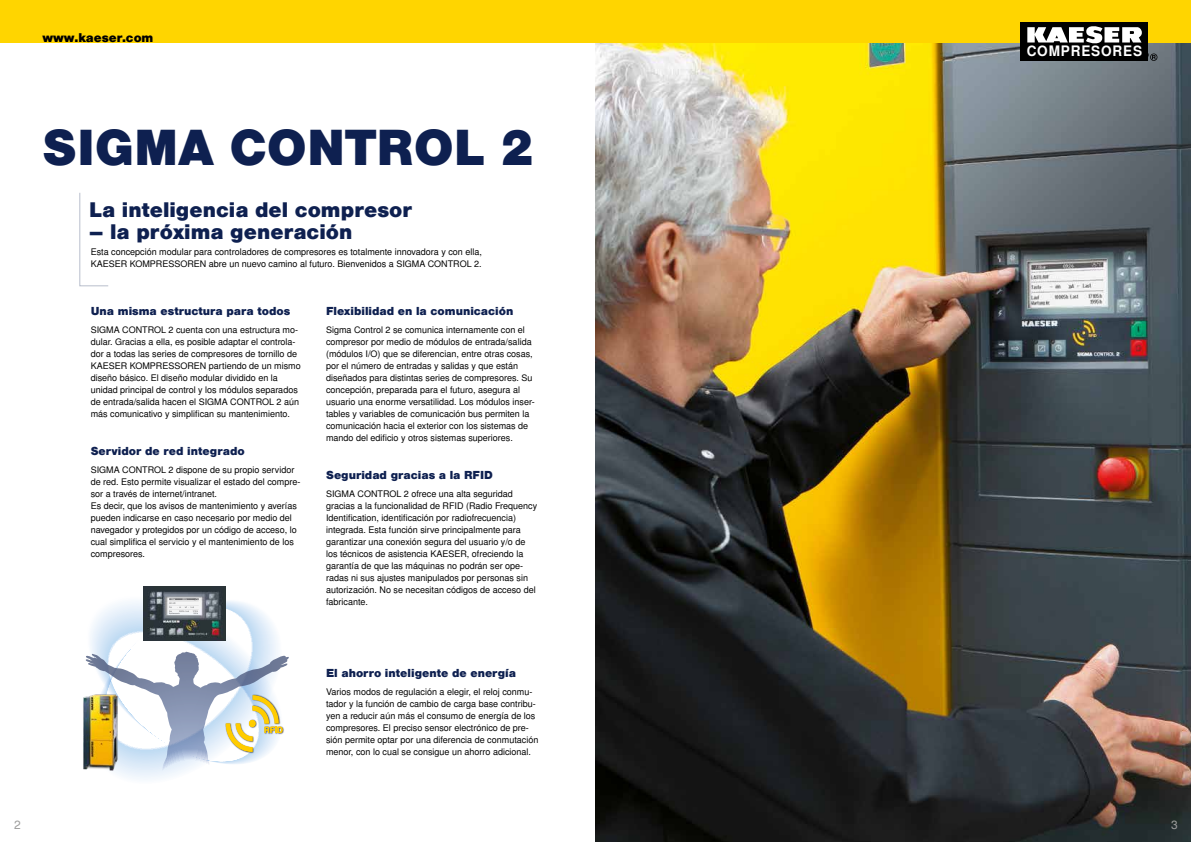
<style>
.page{position:relative;width:1191px;height:842px;background:#fff}
.page>*{position:absolute;margin:0;border:0;box-sizing:border-box;transform-origin:0 0}
.t1{font:900 48px "Nimbus San L";color:#0e2050}
.t2{font:900 20px "Nimbus San L";color:#0e2050}
.t3{font:700 14.4px "Nimbus San L";letter-spacing:.065em;color:#fff;scale:.94 1}
.t4{font:700 13.4px "Nimbus San L";letter-spacing:.065em;color:#fff;scale:.94 1}
.t5{font:900 12px "Nimbus San L";color:#000}
.t6{font:12px "Nimbus San L";color:#9d9d9c}
.t7{font:900 11px "Nimbus San L";color:#0e2050}
.t8{font:9px/12px "Nimbus San L";color:#000}
</style>
<div class="page">
<img style="left:595px;top:43px;width:596px;height:799px">
<div style="left:0;top:0;width:1191px;height:43px;background:#ffd500"></div>
<div style="left:1020px;top:22px;width:127px;height:39px;background:#000"></div>
<svg style="left:1027px;top:26px;width:114px;height:18px"></svg>
<svg style="left:1147px;top:52px;width:10px;height:9px"></svg>
<div style="left:225px;top:694px;width:59px;height:60px;background:#000;opacity:.75"></div>
<img style="left:143px;top:587px;width:82px;height:9px">
<svg style="left:86px;top:596px;width:196px;height:184px"></svg>
<img style="left:83px;top:685px;width:52px;height:92px">
<svg style="left:79px;top:192px;width:30px;height:95px"></svg>
<h3 class="t5" style="left:43px;top:30px;width:112px">www.kaeser.com</h3>
<h1 class="t1" style="left:43px;top:118px;width:493px">SIGMA CONTROL 2</h1>
<h2 class="t2" style="left:89px;top:197px;width:324px">La inteligencia del compresor</h2>
<h2 class="t2" style="left:89px;top:219px;width:264px">– la próxima generación</h2>
<p class="t8" style="left:91px;top:246px;width:393px">Esta concepción modular para controladores de compresores es totalmente innovadora y con ella,<br>KAESER KOMPRESSOREN abre un nuevo camino al futuro. Bienvenidos a SIGMA CONTROL 2.</p>
<p class="t7" style="left:91px;top:304px;width:201px">Una misma estructura para todos</p>
<p class="t8" style="left:91px;top:324px;width:211px">SIGMA CONTROL 2 cuenta con una estructura mo&shy;dular. Gracias a ella, es posible adaptar el controla&shy;dor a todas las series de compresores de tornillo de KAESER KOMPRESSOREN partiendo de un mismo diseño básico. El diseño modular dividido en la unidad principal de control y los módulos separados de entrada/salida hacen el SIGMA CONTROL 2 aún más comunicativo y simplifican su mantenimiento.</p>
<p class="t7" style="left:91px;top:444px;width:155px">Servidor de red integrado</p>
<p class="t8" style="left:91px;top:464px;width:211px">SIGMA CONTROL 2 dispone de su propio servidor de red. Esto permite visualizar el estado del compre&shy;sor a través de internet/intranet.<br>Es decir, que los avisos de mantenimiento y averías pueden indicarse en caso necesario por medio del navegador y protegidos por un código de acceso, lo cual simplifica el servicio y el mantenimiento de los compresores.</p>
<p class="t7" style="left:326px;top:304px;width:189px">Flexibilidad en la comunicación</p>
<p class="t8" style="left:326px;top:324px;width:210px">Sigma Control 2 se comunica internamente con el compresor por medio de módulos de entrada/salida (módulos I/O) que se diferencian, entre otras cosas, por el número de entradas y salidas y que están diseñados para distintas series de compresores. Su concepción, preparada para el futuro, asegura al usuario una enorme versatilidad. Los módulos inser&shy;tables y variables de comunicación bus permiten la comunicación hacia el exterior con los sistemas de mando del edificio y otros sistemas superiores.</p>
<p class="t7" style="left:326px;top:468px;width:168px">Seguridad gracias a la RFID</p>
<p class="t8" style="left:326px;top:488px;width:213px">SIGMA CONTROL 2 ofrece una alta seguridad gracias a la funcionalidad de RFID (Radio Frequency Identification, identificación por radiofrecuencia) integrada. Esta función sirve principalmente para garantizar una conexión segura del usuario y/o de los técnicos de asistencia KAESER, ofreciendo la garantía de que las máquinas no podrán ser ope&shy;radas ni sus ajustes manipulados por personas sin autorización. No se necesitan códigos de acceso del fabricante.</p>
<p class="t7" style="left:326px;top:666px;width:191px">El ahorro inteligente de energía</p>
<p class="t8" style="left:326px;top:686px;width:214px">Varios modos de regulación a elegir, el reloj conmu&shy;tador y la función de cambio de carga base contribu&shy;yen a reducir aún más el consumo de energía de los compresores. El preciso sensor electrónico de pre&shy;sión permite optar por una diferencia de conmutación menor, con lo cual se consigue un ahorro adicional.</p>
<h3 class="t4" style="left:1026px;top:41px;width:97px">COMPRESOR</h3>
<h3 class="t3" style="left:1026px;top:43px;width:124px">COMPRESOR<sup>E</sup>E<sup>S</sup>S</h3>
<h3 class="t6" style="left:14px;top:817px;width:8px">2</h3>
<h3 class="t6" style="left:1171px;top:817px;width:8px">3</h3>
</div>
